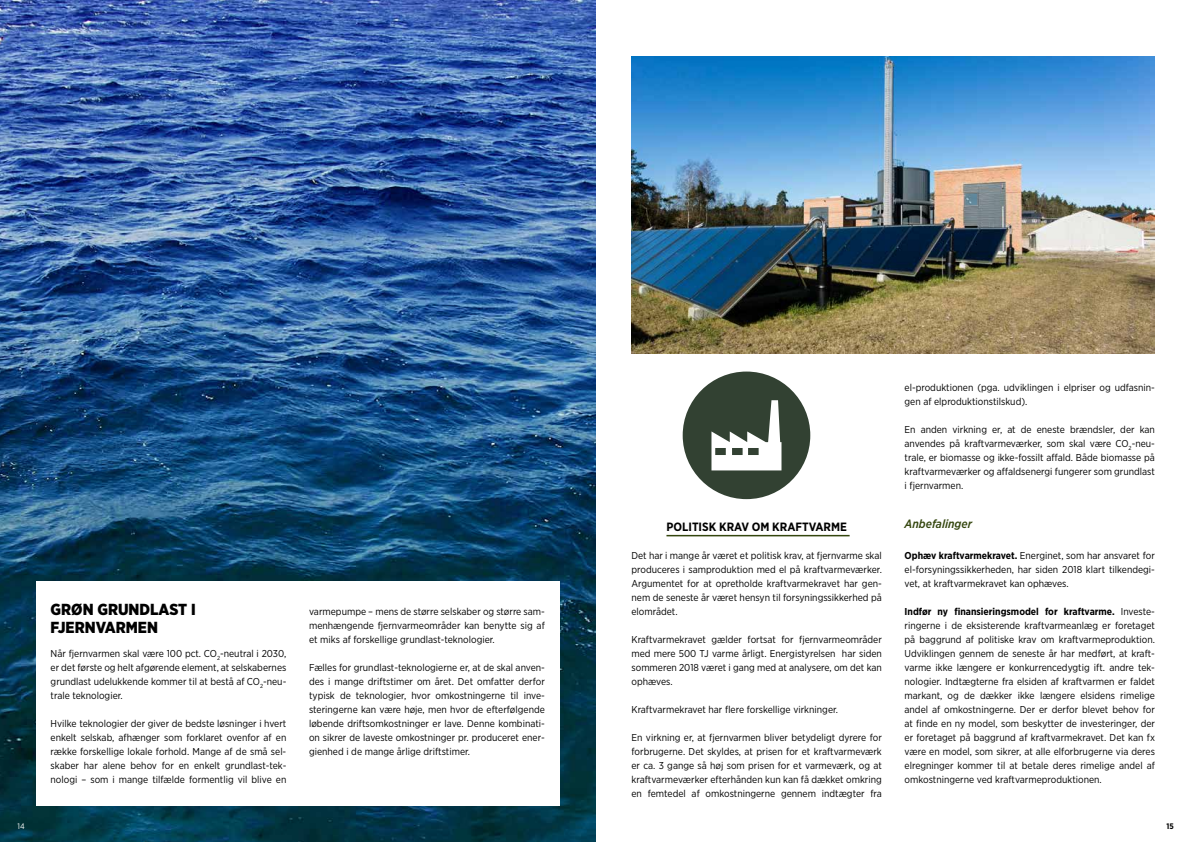
<style>
.page{position:relative;width:1191px;height:842px;background:#fff}
.page>*{position:absolute;margin:0;border:0;box-sizing:border-box;transform-origin:0 0}
.t1{font:900 16px/18px "Gotham Narrow";color:#000}
.t2{font:700 12px "Gotham Narrow";color:#000}
.t3{font:italic 500 12px "Gotham Narrow";color:#34460e}
.t4{font:10px/14px "Gotham Narrow";color:#000;text-align:justify}
.t5{font:700 8px "Gotham Narrow";color:#000}
.t6{font:8px "Gotham Narrow";color:#fff}
.s1{font-weight:700}
</style>
<div class="page">
<img style="left:0;top:0;width:595px;height:842px">
<div style="left:36px;top:581px;width:523px;height:225px;background:#fff"></div>
<hr style="left:51px;top:631px;width:107px;height:1px;background:#f8f8f9">
<hr style="left:666px;top:529px;width:183px;height:1px;background:#f8f8f9">
<hr style="left:666px;top:535px;width:183px;height:1px;background:#34460e">
<div style="left:682px;top:372px;width:128px;height:127px;background:#324132;border-radius:50%"></div>
<svg style="left:711px;top:400px;width:70px;height:70px"></svg>
<img style="left:631px;top:57px;width:524px;height:297px">
<p class="t6" style="left:18px;top:821px;width:9px">14</p>
<h1 class="t1" style="left:51px;top:600px;width:147px">GRØN GRUNDLAST I<br>FJERNVARMEN</h1>
<p class="t4" style="left:51px;top:646px;width:237px">Når fjernvarmen skal være 100 pct. CO<sub>2</sub>-neutral i 2030, er det første og helt afgørende element, at selskabernes grundlast udelukkende kommer til at bestå af CO<sub>2</sub>-neu&shy;trale teknologier.</p>
<p class="t4" style="left:51px;top:716px;width:237px">Hvilke teknologier der giver de bedste løsninger i hvert enkelt selskab, afhænger som forklaret ovenfor af en række forskellige lokale forhold. Mange af de små sel&shy;skaber har alene behov for en enkelt grundlast-tek&shy;nologi – som i mange tilfælde formentlig vil blive en</p>
<p class="t4" style="left:309px;top:604px;width:237px">varmepumpe – mens de større selskaber og større sam&shy;menhængende fjernvarmeområder kan benytte sig af et miks af forskellige grundlast-teknologier.</p>
<p class="t4" style="left:309px;top:660px;width:237px">Fælles for grundlast-teknologierne er, at de skal anven&shy;des i mange driftstimer om året. Det omfatter derfor typisk de teknologier, hvor omkostningerne til inve&shy;steringerne kan være høje, men hvor de efterfølgende løbende driftsomkostninger er lave. Denne kombinati&shy;on sikrer de laveste omkostninger pr. produceret ener&shy;gienhed i de mange årlige driftstimer.</p>
<p class="t2" style="left:666px;top:519px;width:182px">POLITISK KRAV OM KRAFTVARME</p>
<p class="t4" style="left:631px;top:548px;width:252px">Det har i mange år været et politisk krav, at fjernvarme skal produceres i samproduktion med el på kraftvarmeværker.<br>Argumentet for at opretholde kraftvarmekravet har gen&shy;nem de seneste år været hensyn til forsyningssikkerhed på elområdet.</p>
<p class="t4" style="left:631px;top:632px;width:252px">Kraftvarmekravet gælder fortsat for fjernvarmeområder med mere 500 TJ varme årligt. Energistyrelsen har siden sommeren 2018 været i gang med at analysere, om det kan ophæves.</p>
<p class="t4" style="left:631px;top:702px;width:208px">Kraftvarmekravet har flere forskellige virkninger.</p>
<p class="t4" style="left:631px;top:730px;width:252px">En virkning er, at fjernvarmen bliver betydeligt dyrere for forbrugerne. Det skyldes, at prisen for et kraftvarmeværk er ca. 3 gange så høj som prisen for et varmeværk, og at kraftvarmeværker efterhånden kun kan få dækket omkring en femtedel af omkostningerne gennem indtægter fra</p>
<p class="t4" style="left:904px;top:380px;width:252px">el-produktionen (pga. udviklingen i elpriser og udfasnin&shy;gen af elproduktionstilskud).</p>
<p class="t4" style="left:904px;top:422px;width:252px">En anden virkning er, at de eneste brændsler, der kan anvendes på kraftvarmeværker, som skal være CO<sub>2</sub>-neu&shy;trale, er biomasse og ikke-fossilt affald. Både biomasse på kraftvarmeværker og affaldsenergi fungerer som grundlast i fjernvarmen.</p>
<p class="t3" style="left:904px;top:516px;width:69px">Anbefalinger</p>
<p class="t4" style="left:904px;top:548px;width:252px"><span class="s1">Ophæv kraftvarmekravet.</span> Energinet, som har ansvaret for el-forsyningssikkerheden, har siden 2018 klart tilkendegi&shy;vet, at kraftvarmekravet kan ophæves.</p>
<p class="t4" style="left:904px;top:604px;width:252px"><span class="s1">Indfør ny finansieringsmodel for kraftvarme.</span> Investe&shy;ringerne i de eksisterende kraftvarmeanlæg er foretaget på baggrund af politiske krav om kraftvarmeproduktion.<br>Udviklingen gennem de seneste år har medført, at kraft&shy;varme ikke længere er konkurrencedygtig ift. andre tek&shy;nologier. Indtægterne fra elsiden af kraftvarmen er faldet markant, og de dækker ikke længere elsidens rimelige andel af omkostningerne. Der er derfor blevet behov for at finde en ny model, som beskytter de investeringer, der er foretaget på baggrund af kraftvarmekravet. Det kan fx være en model, som sikrer, at alle elforbrugerne via deres elregninger kommer til at betale deres rimelige andel af omkostningerne ved kraftvarmeproduktionen.</p>
<p class="t5" style="left:1166px;top:820px;width:9px">15</p>
</div>
